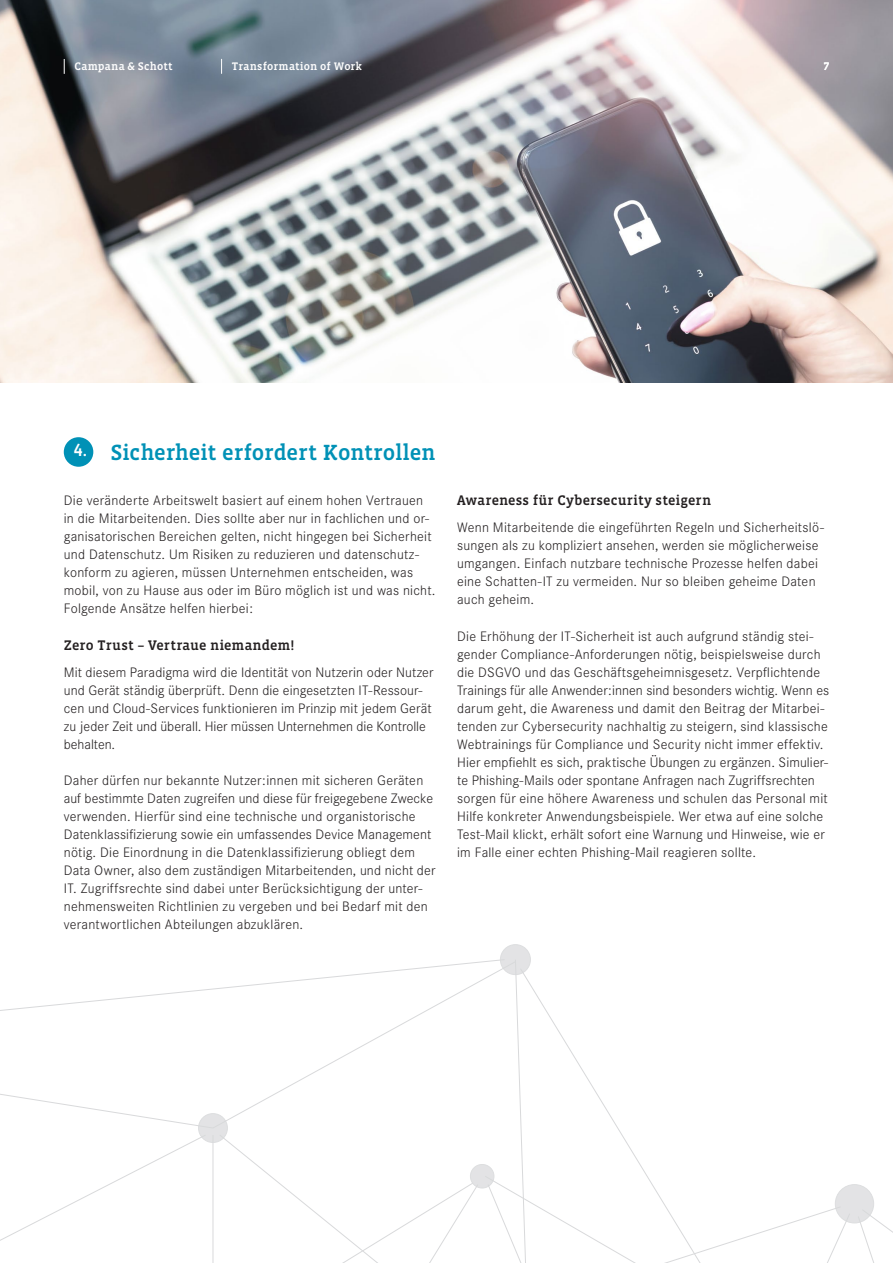
<style>
.page{position:relative;width:893px;height:1263px;background:#fff}
.page>*{position:absolute;margin:0;border:0;box-sizing:border-box;transform-origin:0 0}
._03_Headline_VistaSl{font:500 22.5px "Vista Slab OT";letter-spacing:-.01em;color:#0091b6}
.t1{font:500 18px "Vista Slab OT";color:#fff}
._07_Copytext_Corpora{font:300 14.25px/18px "Corporate S";letter-spacing:.015em;color:#231f20}
._05_Zwischenheadline{font:500 14.25px "Vista Slab OT";letter-spacing:.01em;color:#231f20}
._01_Spitzzeile_Vista{font:500 11.25px "Vista Slab OT";letter-spacing:.02em;color:#fff}
._02_Seitenzahl_Vista{font:500 11.25px "Vista Slab OT";color:#fff}
</style>
<div class="page">
<img style="left:0;top:0;width:893px;height:383px">
<div style="left:64px;top:437px;width:29px;height:30px;background:#0091b6;border-radius:50%"></div>
<svg style="left:221px;top:59px;width:1px;height:15px"></svg>
<svg style="left:64px;top:59px;width:1px;height:15px"></svg>
<div style="left:835px;top:1184px;width:39px;height:39px;background:#e3e3e5;border-radius:50%"></div>
<div style="left:835px;top:1184px;width:39px;height:39px;border:1px solid #d5d6d8;border-radius:50%"></div>
<div style="left:500px;top:945px;width:30px;height:30px;background:#e3e3e5;border-radius:50%"></div>
<div style="left:500px;top:944px;width:31px;height:31px;border:1px solid #d5d6d8;border-radius:50%"></div>
<svg style="left:857px;top:1209px;width:36px;height:54px"></svg>
<svg style="left:0;top:959px;width:851px;height:304px"></svg>
<p class="_01_Spitzzeile_Vista" style="left:74px;top:61px;width:100px">Campana &amp; Schott</p>
<p class="_01_Spitzzeile_Vista" style="left:232px;top:61px;width:132px">Transformation of Work</p>
<p class="_02_Seitenzahl_Vista" style="left:824px;top:61px;width:7px">7</p>
<p class="t1" style="left:74px;top:441px;width:15px">4.</p>
<p class="_03_Headline_VistaSl" style="left:110px;top:441px;width:327px">Sicherheit erfordert Kontrollen</p>
<p class="_07_Copytext_Corpora" style="left:64px;top:492px;width:373px">Die veränderte Arbeitswelt basiert auf einem hohen Vertrauen in die Mitarbeitenden. Dies sollte aber nur in fachlichen und or&shy;ganisatorischen Bereichen gelten, nicht hingegen bei Sicherheit und Datenschutz. Um Risiken zu reduzieren und datenschutz&shy;konform zu agieren, müssen Unternehmen entscheiden, was mobil, von zu Hause aus oder im Büro möglich ist und was nicht.<br>Folgende Ansätze helfen hierbei:</p>
<p class="_05_Zwischenheadline" style="left:64px;top:637px;width:232px">Zero Trust – Vertraue niemandem!</p>
<p class="_07_Copytext_Corpora" style="left:64px;top:663px;width:371px">Mit diesem Paradigma wird die Identität von Nutzerin oder Nutzer und Gerät ständig überprüft. Denn die eingesetzten IT-Ressour&shy;cen und Cloud-Services funktionieren im Prinzip mit jedem Gerät zu jeder Zeit und überall. Hier müssen Unternehmen die Kontrolle behalten.</p>
<p class="_07_Copytext_Corpora" style="left:64px;top:771px;width:373px">Daher dürfen nur bekannte Nutzer:innen mit sicheren Geräten auf bestimmte Daten zugreifen und diese für freigegebene Zwecke verwenden. Hierfür sind eine technische und organistorische Datenklassifizierung sowie ein umfassendes Device Management nötig. Die Einordnung in die Datenklassifizierung obliegt dem Data Owner, also dem zuständigen Mitarbeitenden, und nicht der IT. Zugriffsrechte sind dabei unter Berücksichtigung der unter&shy;nehmensweiten Richtlinien zu vergeben und bei Bedarf mit den verantwortlichen Abteilungen abzuklären.</p>
<p class="_05_Zwischenheadline" style="left:457px;top:493px;width:255px">Awareness für Cybersecurity steigern</p>
<p class="_07_Copytext_Corpora" style="left:457px;top:519px;width:368px">Wenn Mitarbeitende die eingeführten Regeln und Sicherheitslö&shy;sungen als zu kompliziert ansehen, werden sie möglicherweise umgangen. Einfach nutzbare technische Prozesse helfen dabei eine Schatten-IT zu vermeiden. Nur so bleiben geheime Daten auch geheim.</p>
<p class="_07_Copytext_Corpora" style="left:457px;top:627px;width:373px">Die Erhöhung der IT-Sicherheit ist auch aufgrund ständig stei&shy;gender Compliance-Anforderungen nötig, beispielsweise durch die DSGVO und das Geschäftsgeheimnisgesetz. Verpflichtende Trainings für alle Anwender:innen sind besonders wichtig. Wenn es darum geht, die Awareness und damit den Beitrag der Mitarbei&shy;tenden zur Cybersecurity nachhaltig zu steigern, sind klassische Webtrainings für Compliance und Security nicht immer effektiv.<br>Hier empfiehlt es sich, praktische Übungen zu ergänzen. Simulier&shy;te Phishing-Mails oder spontane Anfragen nach Zugriffsrechten sorgen für eine höhere Awareness und schulen das Personal mit Hilfe konkreter Anwendungsbeispiele. Wer etwa auf eine solche Test-Mail klickt, erhält sofort eine Warnung und Hinweise, wie er im Falle einer echten Phishing-Mail reagieren sollte.</p>
</div>
